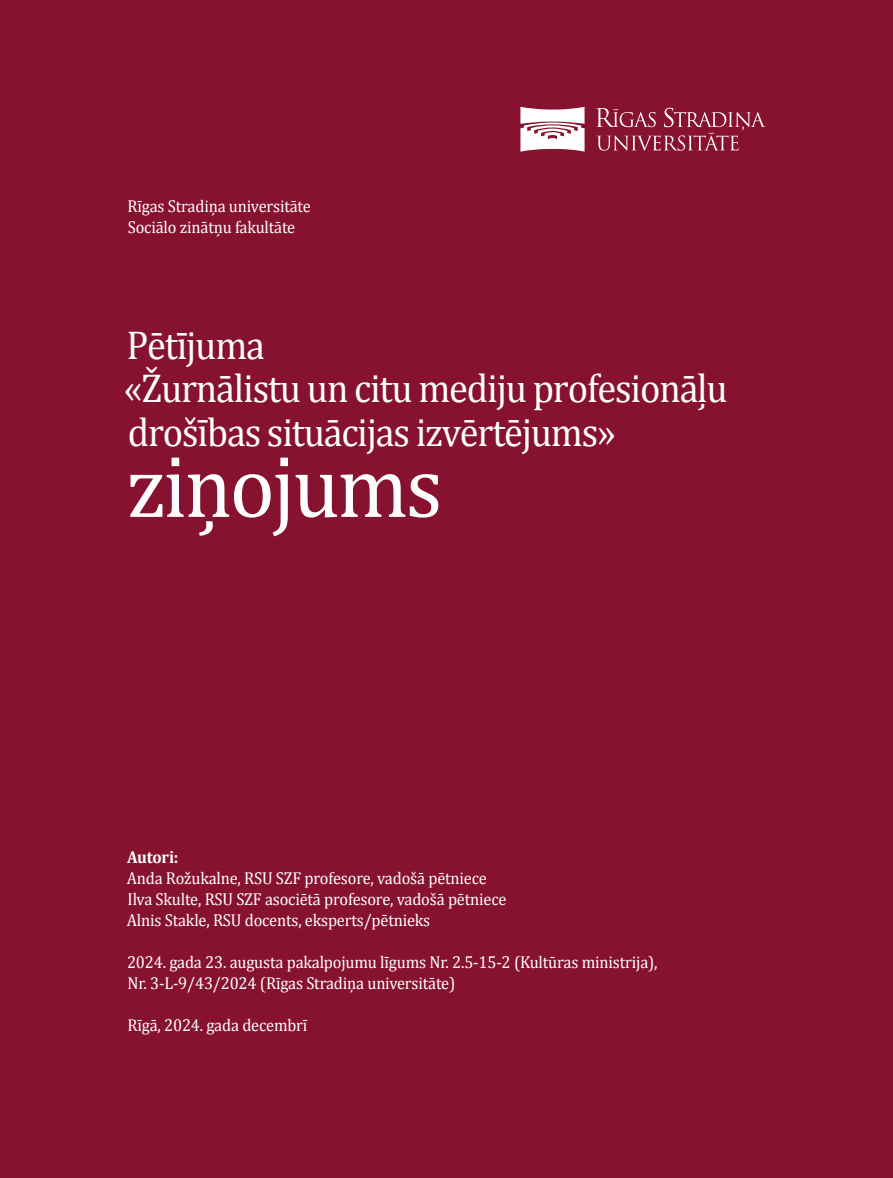
<style>
.page{position:relative;width:893px;height:1178px;background:#871230}
.page>*{position:absolute;margin:0;border:0;box-sizing:border-box;transform-origin:0 0}
._02_ApaksVirsrakstsC{font:90px "Cambria";letter-spacing:-.03em;color:#fff;scale:.95 1}
._02_ApaksVirsrakstsC-2{font:40.5px/43.5px "Cambria";letter-spacing:-.03em;color:#fff;scale:.95 1}
.t1{font:17.25px "Cambria";letter-spacing:-.01em;color:#fff;scale:.95 1}
.t2{font:700 17.25px "Cambria";letter-spacing:-.01em;color:#fff;scale:.95 1}
</style>
<div class="page">
<svg style="left:520px;top:107px;width:65px;height:45px;background:#e5ccd2"></svg>
<svg style="left:596px;top:108px;width:169px;height:43px"></svg>
<p class="t1" style="left:128px;top:196px;width:194px">Rīgas Stradiņa universitāte</p>
<p class="t1" style="left:128px;top:217px;width:178px">Sociālo zinātņu fakultāte</p>
<p class="_02_ApaksVirsrakstsC-2" style="left:124px;top:323px;width:637px">Pētījuma<br>«Žurnālistu un citu mediju profesionāļu drošības situācijas izvērtējums»</p>
<p class="_02_ApaksVirsrakstsC" style="left:127px;top:433px;width:334px">ziņojums</p>
<p class="t2" style="left:127px;top:845px;width:56px">Autori:</p>
<p class="t1" style="left:127px;top:868px;width:380px">Anda Rožukalne, RSU SZF profesore, vadošā pētniece</p>
<p class="t1" style="left:128px;top:889px;width:400px">Ilva Skulte, RSU SZF asociētā profesore, vadošā pētniece</p>
<p class="t1" style="left:127px;top:910px;width:321px">Alnis Stakle, RSU docents, eksperts/pētnieks</p>
<p class="t1" style="left:127px;top:952px;width:560px">2024. gada 23. augusta pakalpojumu līgums Nr. 2.5-15-2 (Kultūras ministrija),</p>
<p class="t1" style="left:128px;top:973px;width:347px">Nr. 3-L-9/43/2024 (Rīgas Stradiņa universitāte)</p>
<p class="t1" style="left:128px;top:1015px;width:191px">Rīgā, 2024. gada decembrī</p>
</div>
